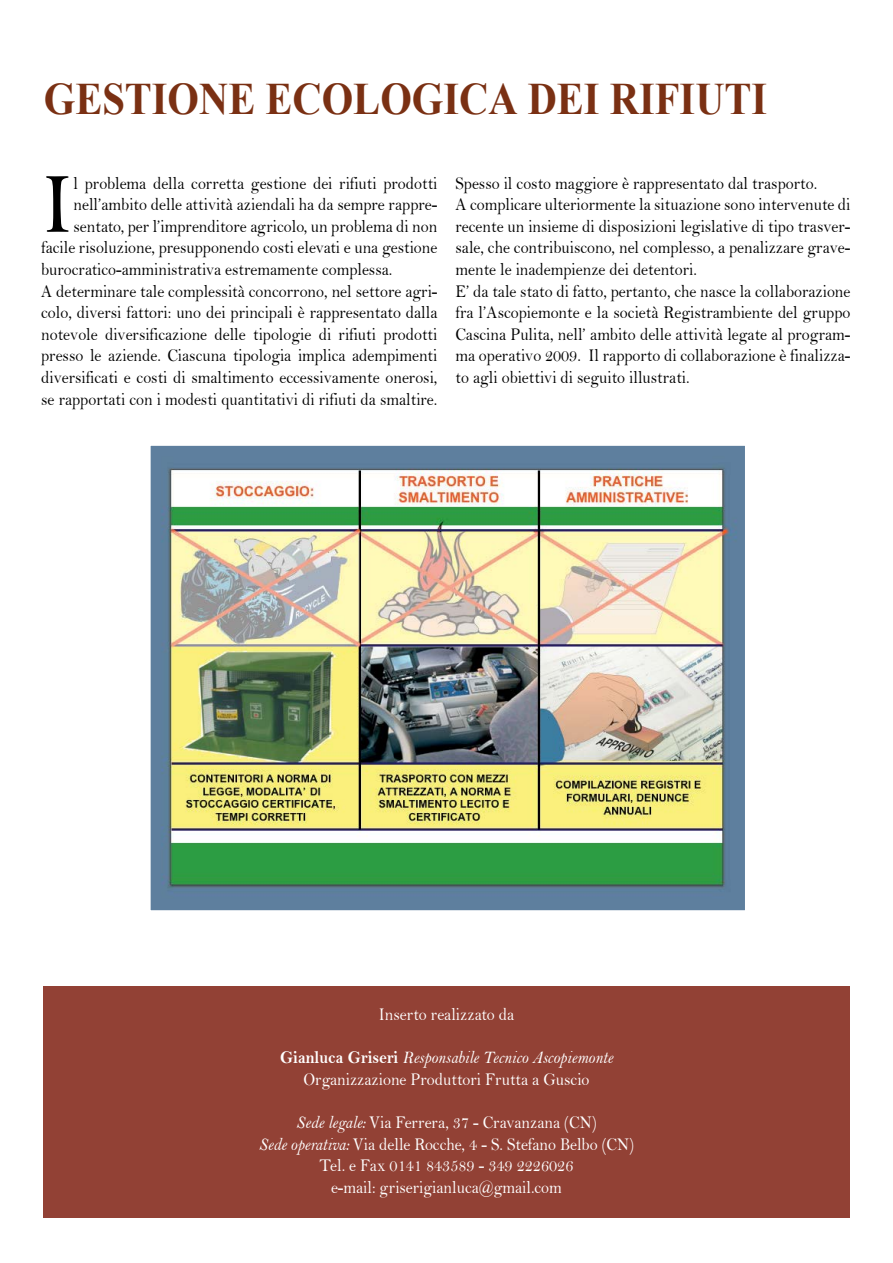
<style>
.page{position:relative;width:893px;height:1263px;background:#fff}
.page>*{position:absolute;margin:0;border:0;box-sizing:border-box;transform-origin:0 0}
.t1{font:86.25px "Bell";color:#000}
.t2{font:700 45px "Times New Roman";color:#7a3013;scale:.9 1}
.t3{font:18px/21.6px "Bell";color:#000;scale:.9 1}
.t4{font:18px/21.6px "Bell";color:#fff;text-align:center;scale:.9 1}
.t5{font:18px "Bell MT Italic";color:#fff;scale:.9 1}
.s1{font-family:"Bell MT Bold"}
.s2{font-family:"Bell MT Italic"}
</style>
<div class="page">
<img style="left:152px;top:447px;width:592px;height:462px">
<div style="left:149px;top:444px;width:598px;height:468px;border:2px solid #fff"></div>
<div style="left:43px;top:987px;width:807px;height:231px;background:#924135"></div>
<h2 class="t2" style="left:44px;top:67px;width:805px">GESTIONE ECOLOGICA DEI RIFIUTI</h2>
<h1 class="t1" style="left:41px;top:153px;width:34px">I</h1>
<p class="t3" style="left:74px;top:172px;width:406px">l problema della corretta gestione dei rifiuti prodotti</p>
<p class="t3" style="left:74px;top:193px;width:406px">nell’ambito delle attività aziendali ha da sempre rappre-</p>
<p class="t3" style="left:74px;top:215px;width:406px">sentato, per l’imprenditore agricolo, un problema di non</p>
<p class="t3" style="left:41px;top:237px;width:442px">facile risoluzione, presupponendo costi elevati e una gestione</p>
<p class="t3" style="left:41px;top:258px;width:392px">burocratico-amministrativa estremamente complessa.</p>
<p class="t3" style="left:41px;top:280px;width:442px">A determinare tale complessità concorrono, nel settore agri-</p>
<p class="t3" style="left:41px;top:301px;width:442px">colo, diversi fattori: uno dei principali è rappresentato dalla</p>
<p class="t3" style="left:41px;top:323px;width:442px">notevole diversificazione delle tipologie di rifiuti prodotti</p>
<p class="t3" style="left:41px;top:345px;width:442px">presso le aziende. Ciascuna tipologia implica adempimenti</p>
<p class="t3" style="left:41px;top:366px;width:442px">diversificati e costi di smaltimento eccessivamente onerosi,</p>
<p class="t3" style="left:41px;top:388px;width:442px">se rapportati con i modesti quantitativi di rifiuti da smaltire.</p>
<p class="t3" style="left:455px;top:172px;width:440px">Spesso il costo maggiore è rappresentato dal trasporto.<br>A complicare ulteriormente la situazione sono intervenute di recente un insieme di disposizioni legislative di tipo trasver&shy;sale, che contribuiscono, nel complesso, a penalizzare grave&shy;mente le inadempienze dei detentori.<br>E’ da tale stato di fatto, pertanto, che nasce la collaborazione fra l’Ascopiemonte e la società Registrambiente del gruppo Cascina Pulita, nell’ ambito delle attività legate al program&shy;ma operativo 2009. Il rapporto di collaborazione è finalizza&shy;to agli obiettivi di seguito illustrati.</p>
<p class="t4" style="left:379px;top:1003px;width:152px">Inserto realizzato da</p>
<p class="t5" style="left:280px;top:1047px;width:371px"><span class="s1">Gianluca Griseri</span> Responsabile Tecnico Ascopiemonte</p>
<p class="t4" style="left:303px;top:1068px;width:319px">Organizzazione Produttori Frutta a Guscio</p>
<p class="t4" style="left:259px;top:1111px;width:418px"><span class="s2">Sede legale:</span> Via Ferrera, 37 - Cravanzana (CN)<br><span class="s2">Sede operativa:</span> Via delle Rocche, 4 - S. Stefano Belbo (CN)<br>Tel. e Fax 0141 843589 - 349 2226026<br>e-mail: griserigianluca@gmail.com</p>
</div>
